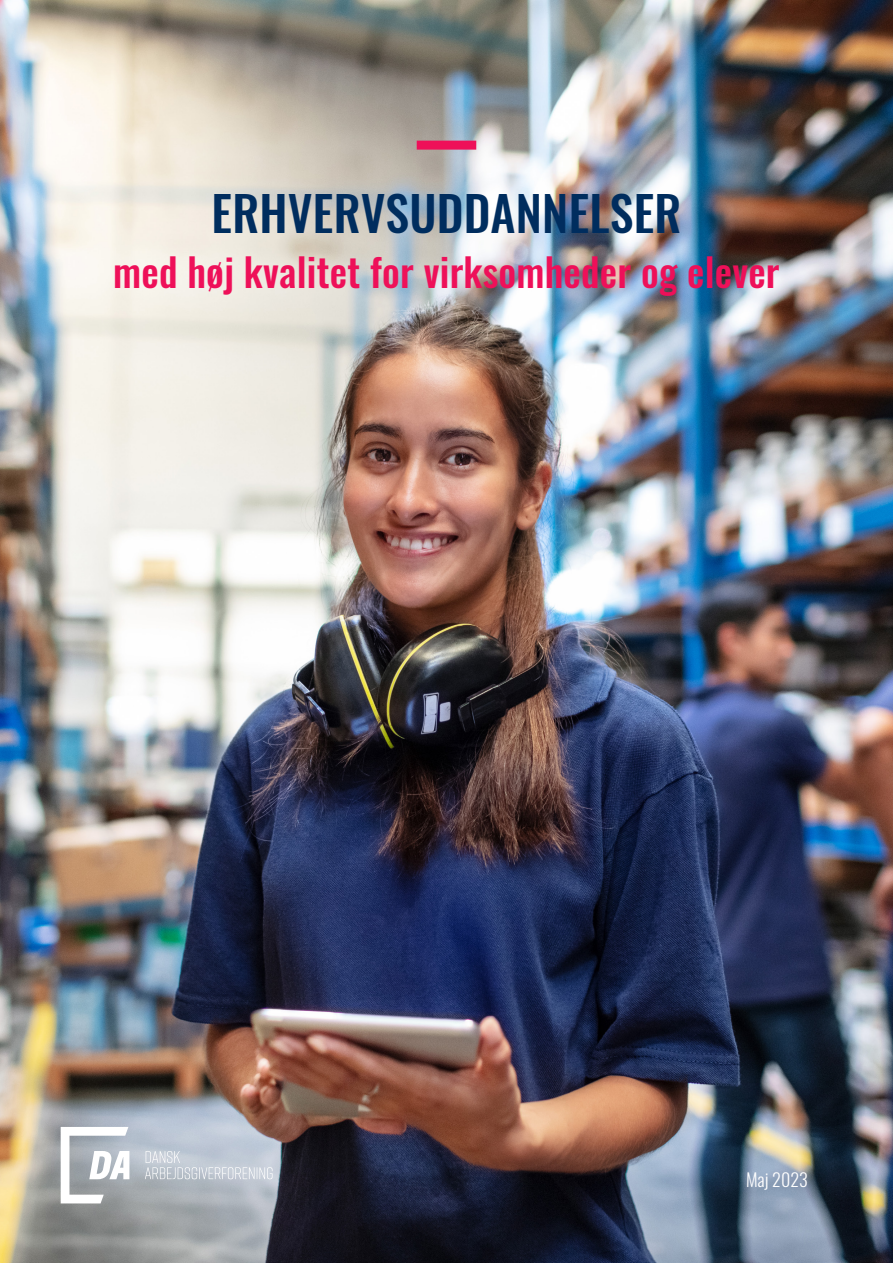
<style>
.page{position:relative;width:893px;height:1263px;background:#fff}
.page>*{position:absolute;margin:0;border:0;box-sizing:border-box;transform-origin:0 0}
.Titel_2{font:500 48px "Oswald";letter-spacing:.005em;color:#002d5e}
.Undertitel_til_titel{font:500 39px "Oswald";letter-spacing:.005em;color:#ee1059}
.t1{font:300 18px "Oswald";color:#fff}
</style>
<div class="page">
<img style="left:0;top:0;width:893px;height:1263px">
<svg style="left:145px;top:1151px;width:128px;height:28px;background:#c8cfd8"></svg>
<svg style="left:61px;top:1127px;width:68px;height:76px"></svg>
<div style="left:417px;top:141px;width:59px;height:9px;background:#ee1059"></div>
<p class="Titel_2" style="left:212px;top:188px;width:471px">ERHVERVSUDDANNELSER</p>
<p class="Undertitel_til_titel" style="left:113px;top:252px;width:668px">med høj kvalitet for virksomheder og elever</p>
<p class="t1" style="left:746px;top:1163px;width:63px">Maj 2023</p>
</div>
